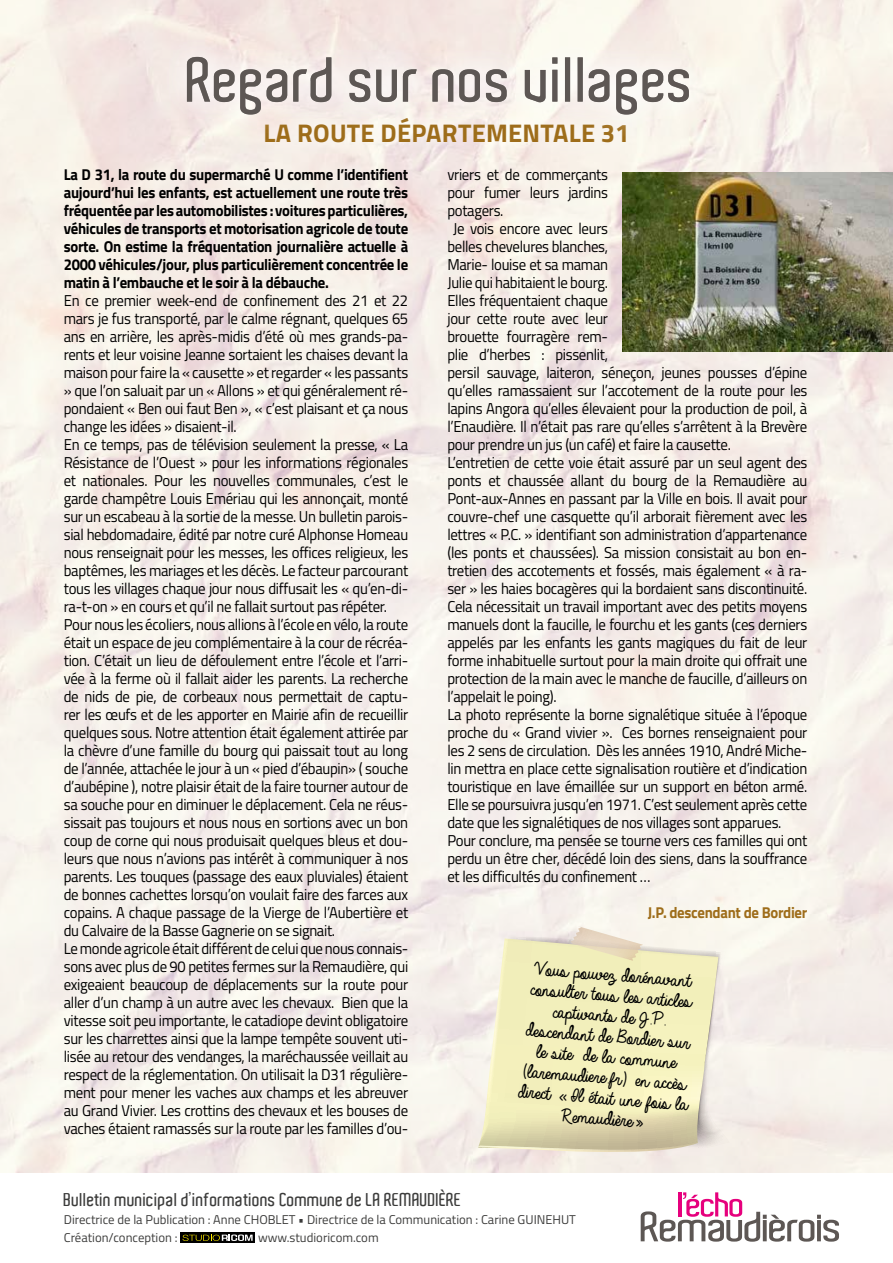
<style>
.page{position:relative;width:893px;height:1263px;background:#fff}
.page>*{position:absolute;margin:0;border:0;box-sizing:border-box;transform-origin:0 0}
.t1{font:600 60.9px "Aldo";color:#5d5754}
.t2{font:700 25.5px "Titillium";letter-spacing:.01em;color:#9e6d1a}
.t3{font:20.55px/20.5px "Always In My Heart";color:#000;text-align:center}
.t4{font:600 18px "Aldo";color:#3c3c3b}
.t5{font:15.75px/18px "Titillium";letter-spacing:-.02em;color:#000;scale:.94 1}
.t6{font:700 15.75px/18px "Titillium";letter-spacing:-.02em;color:#000;text-align:justify;scale:.94 1}
.t7{font:700 15.75px "Titillium";letter-spacing:-.02em;color:#9e6d1a;scale:.94 1}
.t8{font:12.75px/18px "Titillium";color:#3c3c3b}
</style>
<div class="page">
<img style="left:0;top:0;width:893px;height:1173px">
<div style="left:180px;top:1232px;width:75px;height:11px;background:#000"></div>
<svg style="left:182px;top:1234px;width:71px;height:7px"></svg>
<svg style="left:641px;top:1192px;width:198px;height:50px"></svg>
<svg style="left:246px;top:140px;width:399px;height:21px;background:#f5ede7"></svg>
<div style="left:161px;top:31px;width:554px;height:109px;background:#f8f0eb"></div>
<svg style="left:493px;top:936px;width:237px;height:212px;background:#f4efe9"></svg>
<svg style="left:478px;top:938px;width:240px;height:214px;background:#eeeabf"></svg>
<svg style="left:571px;top:926px;width:72px;height:35px;background:#ece2c8"></svg>
<img style="left:623px;top:173px;width:270px;height:179px">
<h1 class="t1" style="left:187px;top:46px;width:509px">Regard sur nos villages</h1>
<h2 class="t2" style="left:264px;top:113px;width:367px">LA ROUTE DÉPARTEMENTALE 31</h2>
<p class="t6" style="left:64px;top:165px;width:368px">La D 31, la route du supermarché U comme l’identifient aujourd’hui les enfants, est actuellement une route très fréquentée par les automobilistes : voitures particulières, véhicules de transports et motorisation agricole de toute sorte. On estime la fréquentation journalière actuelle à 2000 véhicules/jour, plus particulièrement concentrée le matin à l’embauche et le soir à la débauche.</p>
<p class="t5" style="left:64px;top:291px;width:368px">En ce premier week-end de confinement des 21 et 22 mars je fus transporté, par le calme régnant, quelques 65 ans en arrière, les après-midis d’été où mes grands-pa&shy;rents et leur voisine Jeanne sortaient les chaises devant la maison pour faire la « causette » et regarder « les passants » que l’on saluait par un « Allons » et qui généralement ré&shy;pondaient « Ben oui faut Ben », « c’est plaisant et ça nous change les idées » disaient-il.<br>En ce temps, pas de télévision seulement la presse, « La Résistance de l’Ouest » pour les informations régionales et nationales. Pour les nouvelles communales, c’est le garde champêtre Louis Emériau qui les annonçait, monté sur un escabeau à la sortie de la messe. Un bulletin parois&shy;sial hebdomadaire, édité par notre curé Alphonse Homeau nous renseignait pour les messes, les offices religieux, les baptêmes, les mariages et les décès. Le facteur parcourant tous les villages chaque jour nous diffusait les « qu’en-di&shy;ra-t-on » en cours et qu’il ne fallait surtout pas répéter.<br>Pour nous les écoliers, nous allions à l’école en vélo, la route était un espace de jeu complémentaire à la cour de récréa&shy;tion. C’était un lieu de défoulement entre l’école et l’arri&shy;vée à la ferme où il fallait aider les parents. La recherche de nids de pie, de corbeaux nous permettait de captu&shy;rer les œufs et de les apporter en Mairie afin de recueillir quelques sous. Notre attention était également attirée par la chèvre d’une famille du bourg qui paissait tout au long de l’année, attachée le jour à un « pied d’ébaupin» ( souche d’aubépine ), notre plaisir était de la faire tourner autour de sa souche pour en diminuer le déplacement. Cela ne réus&shy;sissait pas toujours et nous nous en sortions avec un bon coup de corne qui nous produisait quelques bleus et dou&shy;leurs que nous n’avions pas intérêt à communiquer à nos parents. Les touques (passage des eaux pluviales) étaient de bonnes cachettes lorsqu’on voulait faire des farces aux copains. A chaque passage de la Vierge de l’Aubertière et du Calvaire de la Basse Gagnerie on se signait.<br>Le monde agricole était différent de celui que nous connais&shy;sons avec plus de 90 petites fermes sur la Remaudière, qui exigeaient beaucoup de déplacements sur la route pour aller d’un champ à un autre avec les chevaux. Bien que la vitesse soit peu importante, le catadiope devint obligatoire sur les charrettes ainsi que la lampe tempête souvent uti&shy;lisée au retour des vendanges, la maréchaussée veillait au respect de la réglementation. On utilisait la D31 régulière&shy;ment pour mener les vaches aux champs et les abreuver au Grand Vivier. Les crottins des chevaux et les bouses de vaches étaient ramassés sur la route par les familles d’ou-</p>
<p class="t5" style="left:447px;top:165px;width:172px">vriers et de commerçants</p>
<p class="t5" style="left:447px;top:183px;width:172px">pour fumer leurs jardins</p>
<p class="t5" style="left:447px;top:201px;width:61px">potagers.</p>
<p class="t5" style="left:453px;top:219px;width:166px">Je vois encore avec leurs</p>
<p class="t5" style="left:447px;top:237px;width:172px">belles chevelures blanches,</p>
<p class="t5" style="left:447px;top:255px;width:172px">Marie- louise et sa maman</p>
<p class="t5" style="left:447px;top:273px;width:172px">Julie qui habitaient le bourg.</p>
<p class="t5" style="left:447px;top:291px;width:172px">Elles fréquentaient chaque</p>
<p class="t5" style="left:447px;top:309px;width:172px">jour cette route avec leur</p>
<p class="t5" style="left:447px;top:327px;width:172px">brouette fourragère rem-</p>
<p class="t5" style="left:447px;top:345px;width:172px">plie d’herbes : pissenlit,</p>
<p class="t5" style="left:447px;top:363px;width:384px">persil sauvage, laiteron, séneçon, jeunes pousses d’épine</p>
<p class="t5" style="left:447px;top:381px;width:384px">qu’elles ramassaient sur l’accotement de la route pour les</p>
<p class="t5" style="left:447px;top:399px;width:384px">lapins Angora qu’elles élevaient pour la production de poil, à</p>
<p class="t5" style="left:447px;top:417px;width:384px">l’Enaudière. Il n’était pas rare qu’elles s’arrêtent à la Brevère</p>
<p class="t5" style="left:447px;top:435px;width:303px">pour prendre un jus (un café) et faire la causette.</p>
<p class="t5" style="left:447px;top:453px;width:384px">L’entretien de cette voie était assuré par un seul agent des</p>
<p class="t5" style="left:447px;top:471px;width:384px">ponts et chaussée allant du bourg de la Remaudière au</p>
<p class="t5" style="left:447px;top:489px;width:384px">Pont-aux-Annes en passant par la Ville en bois. Il avait pour</p>
<p class="t5" style="left:447px;top:507px;width:384px">couvre-chef une casquette qu’il arborait fièrement avec les</p>
<p class="t5" style="left:447px;top:525px;width:384px">lettres « P.C. » identifiant son administration d’appartenance</p>
<p class="t5" style="left:447px;top:543px;width:384px">(les ponts et chaussées). Sa mission consistait au bon en-</p>
<p class="t5" style="left:447px;top:561px;width:384px">tretien des accotements et fossés, mais également « à ra-</p>
<p class="t5" style="left:447px;top:579px;width:384px">ser » les haies bocagères qui la bordaient sans discontinuité.</p>
<p class="t5" style="left:447px;top:597px;width:384px">Cela nécessitait un travail important avec des petits moyens</p>
<p class="t5" style="left:447px;top:615px;width:384px">manuels dont la faucille, le fourchu et les gants (ces derniers</p>
<p class="t5" style="left:447px;top:633px;width:384px">appelés par les enfants les gants magiques du fait de leur</p>
<p class="t5" style="left:447px;top:651px;width:384px">forme inhabituelle surtout pour la main droite qui offrait une</p>
<p class="t5" style="left:447px;top:669px;width:384px">protection de la main avec le manche de faucille, d’ailleurs on</p>
<p class="t5" style="left:447px;top:687px;width:118px">l’appelait le poing).</p>
<p class="t5" style="left:447px;top:705px;width:384px">La photo représente la borne signalétique située à l’époque</p>
<p class="t5" style="left:447px;top:723px;width:384px">proche du « Grand vivier ». Ces bornes renseignaient pour</p>
<p class="t5" style="left:447px;top:741px;width:384px">les 2 sens de circulation. Dès les années 1910, André Miche-</p>
<p class="t5" style="left:447px;top:759px;width:384px">lin mettra en place cette signalisation routière et d’indication</p>
<p class="t5" style="left:447px;top:777px;width:384px">touristique en lave émaillée sur un support en béton armé.</p>
<p class="t5" style="left:447px;top:795px;width:384px">Elle se poursuivra jusqu’en 1971. C’est seulement après cette</p>
<p class="t5" style="left:447px;top:813px;width:357px">date que les signalétiques de nos villages sont apparues.</p>
<p class="t5" style="left:447px;top:831px;width:384px">Pour conclure, ma pensée se tourne vers ces familles qui ont</p>
<p class="t5" style="left:447px;top:849px;width:384px">perdu un être cher, décédé loin des siens, dans la souffrance</p>
<p class="t5" style="left:447px;top:867px;width:218px">et les difficultés du confinement …</p>
<p class="t7" style="left:648px;top:900px;width:171px">J.P. descendant de Bordier</p>
<h3 class="t3" style="left:526px;top:957px;width:171px;rotate:5deg">Vous pouvez dorénavant consulter tous les articles captivants de J.P. descendant de Bordier sur le site de la commune (laremaudiere.fr) en accès direct « Il était une fois la<br>Remaudière»</h3>
<p class="t4" style="left:64px;top:1189px;width:400px">Bulletin municipal d’informations Commune de LA REMAUDIÈRE</p>
<p class="t8" style="left:64px;top:1210px;width:514px">Directrice de la Publication : Anne CHOBLET • Directrice de la Communication : Carine GUINEHUT<br>Création/conception :</p>
<p class="t8" style="left:258px;top:1228px;width:122px">www.studioricom.com</p>
</div>
